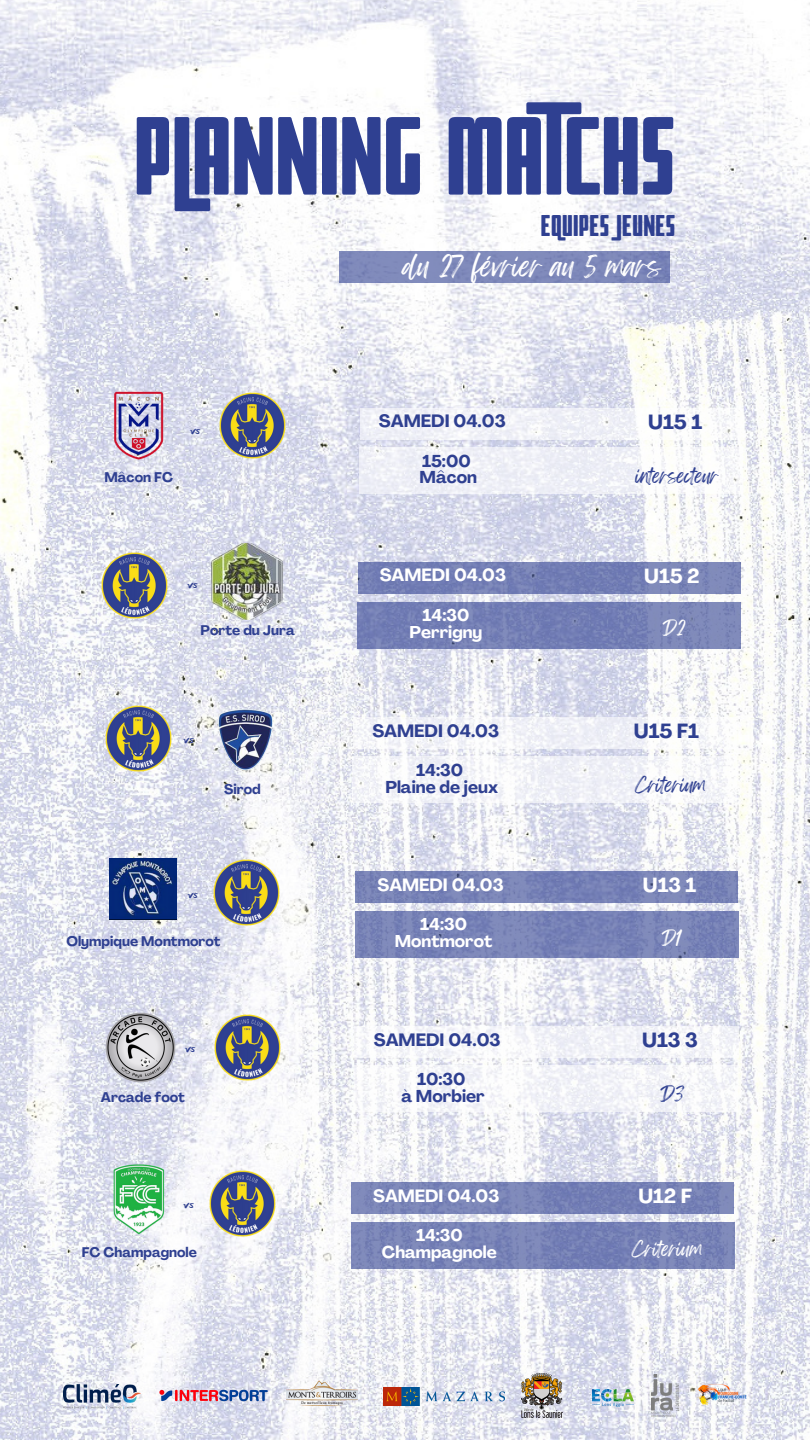
<style>
.page{position:relative;width:810px;height:1440px;background:#fff}
.page>*{position:absolute;margin:0;border:0;box-sizing:border-box;transform-origin:0 0}
.t1{font:92.3px "B Pimperial";color:#2f4091}
.t2{font:25px "B Pimperial";letter-spacing:.015em;color:#2f4091}
.t3{font:24.9px "Feeling Passionate";color:#fff}
.t4{font:700 20.2px "Agrandir";color:#2f4091}
.t5{font:700 20.1px "Agrandir";color:#fff}
.t6{font:700 17.6px "Agrandir";color:#2f4091}
.t7{font:700 17.5px "Agrandir";color:#fff}
.t8{font:17.1px "Feeling Passionate";color:#2f4091}
.t9{font:700 17px/16.5px "Agrandir";color:#2f4091;text-align:center}
.t10{font:17px "Feeling Passionate";color:#fff}
.t11{font:700 16.9px/16.5px "Agrandir";color:#fff;text-align:center}
.t12{font:700 13.8px "Agrandir";color:#2f4091}
.t13{font:700 13.7px "Agrandir";color:#2f4091}
.t14{font:9.5px "Lifelogo Easy";color:#2f4091}
</style>
<div class="page">
<img style="left:0;top:0;width:810px;height:1440px">
<img style="left:63px;top:1385px;width:77px;height:23px">
<img style="left:160px;top:1365px;width:107px;height:61px">
<img style="left:286px;top:1379px;width:72px;height:29px">
<img style="left:383px;top:1387px;width:121px;height:18px">
<img style="left:522px;top:1374px;width:40px;height:43px">
<img style="left:593px;top:1390px;width:41px;height:17px">
<img style="left:652px;top:1374px;width:27px;height:42px">
<img style="left:697px;top:1380px;width:50px;height:31px">
<div style="left:339px;top:251px;width:330px;height:32px;background:#7f8abb"></div>
<img style="left:218px;top:389px;width:70px;height:72px">
<div style="left:360px;top:408px;width:383px;height:31px;background:#f2f3f8"></div>
<div style="left:359px;top:447px;width:384px;height:46px;background:linear-gradient(to right,#ecedf6,#f8f8fa)"></div>
<img style="left:112px;top:389px;width:53px;height:72px">
<img style="left:99px;top:549px;width:71px;height:72px">
<div style="left:358px;top:562px;width:382px;height:31px;background:linear-gradient(to right,#707bb4,#7b86b8)"></div>
<img style="left:207px;top:543px;width:82px;height:76px">
<div style="left:357px;top:602px;width:384px;height:46px;background:linear-gradient(to right,#707bb4,#7b86b8)"></div>
<img style="left:103px;top:703px;width:71px;height:72px">
<div style="left:353px;top:717px;width:384px;height:31px;background:#f3f4f9"></div>
<div style="left:353px;top:756px;width:383px;height:46px;background:#f3f4f9"></div>
<img style="left:214px;top:706px;width:68px;height:68px">
<img style="left:212px;top:856px;width:70px;height:72px">
<div style="left:356px;top:872px;width:382px;height:31px;background:#7883b7"></div>
<div style="left:355px;top:911px;width:384px;height:47px;background:#7983b7"></div>
<img style="left:109px;top:858px;width:68px;height:62px">
<img style="left:105px;top:1012px;width:70px;height:72px">
<div style="left:355px;top:1026px;width:383px;height:31px;background:#f4f5f9"></div>
<div style="left:354px;top:1065px;width:384px;height:47px;background:#f5f5f9"></div>
<img style="left:212px;top:1012px;width:71px;height:72px">
<img style="left:207px;top:1167px;width:71px;height:72px">
<div style="left:351px;top:1182px;width:383px;height:31px;background:#7984b7"></div>
<div style="left:351px;top:1222px;width:383px;height:46px;background:#7883b7"></div>
<img style="left:112px;top:1163px;width:53px;height:74px">
<h1 class="t1" style="left:134px;top:100px;width:544px">PLANNING MATCHS</h1>
<h2 class="t2" style="left:541px;top:211px;width:136px">EQUIPES JEUNES</h2>
<p class="t12" style="left:104px;top:471px;width:70px">Mâcon FC</p>
<p class="t14" style="left:191px;top:423px;width:11px">vs</p>
<p class="t14" style="left:188px;top:578px;width:11px">vs</p>
<p class="t13" style="left:201px;top:625px;width:96px">Porte du Jura</p>
<p class="t14" style="left:184px;top:733px;width:11px">vs</p>
<p class="t12" style="left:224px;top:784px;width:38px">Sirod</p>
<p class="t14" style="left:188px;top:887px;width:11px">vs</p>
<p class="t13" style="left:66px;top:936px;width:156px">Olympique Montmorot</p>
<p class="t14" style="left:185px;top:1042px;width:11px">vs</p>
<p class="t12" style="left:101px;top:1092px;width:86px">Arcade foot</p>
<p class="t14" style="left:184px;top:1198px;width:11px">vs</p>
<p class="t13" style="left:82px;top:1247px;width:117px">FC Champagnole</p>
<h3 class="t3" style="left:404px;top:246px;width:259px">du 27 février au 5 mars</h3>
<p class="t6" style="left:379px;top:414px;width:128px">SAMEDI 04.03</p>
<p class="t9" style="left:420px;top:454px;width:59px;text-align:left">15:00<br>Mâcon</p>
<p class="t4" style="left:648px;top:414px;width:55px">U15 1</p>
<p class="t8" style="left:636px;top:462px;width:84px">intersecteur</p>
<p class="t5" style="left:644px;top:568px;width:57px">U15 2</p>
<p class="t7" style="left:380px;top:568px;width:128px">SAMEDI 04.03</p>
<p class="t11" style="left:410px;top:609px;width:74px">14:30<br>Perrigny</p>
<p class="t10" style="left:663px;top:615px;width:24px">D2</p>
<p class="t6" style="left:372px;top:723px;width:128px">SAMEDI 04.03</p>
<p class="t9" style="left:385px;top:764px;width:114px">14:30<br>Plaine de jeux</p>
<p class="t8" style="left:635px;top:771px;width:73px">Criterium</p>
<p class="t4" style="left:634px;top:723px;width:67px">U15 F1</p>
<p class="t5" style="left:643px;top:877px;width:55px">U13 1</p>
<p class="t7" style="left:378px;top:878px;width:128px">SAMEDI 04.03</p>
<p class="t11" style="left:395px;top:918px;width:99px">14:30<br>Montmorot</p>
<p class="t10" style="left:661px;top:924px;width:22px">D1</p>
<p class="t4" style="left:642px;top:1032px;width:57px">U13 3</p>
<p class="t6" style="left:374px;top:1032px;width:128px">SAMEDI 04.03</p>
<p class="t9" style="left:401px;top:1073px;width:85px">10:30<br>à Morbier</p>
<p class="t8" style="left:660px;top:1080px;width:25px">D3</p>
<p class="t5" style="left:638px;top:1188px;width:55px">U12 F</p>
<p class="t7" style="left:373px;top:1188px;width:128px">SAMEDI 04.03</p>
<p class="t11" style="left:382px;top:1229px;width:117px">14:30<br>Champagnole</p>
<p class="t10" style="left:632px;top:1235px;width:72px">Criterium</p>
</div>
